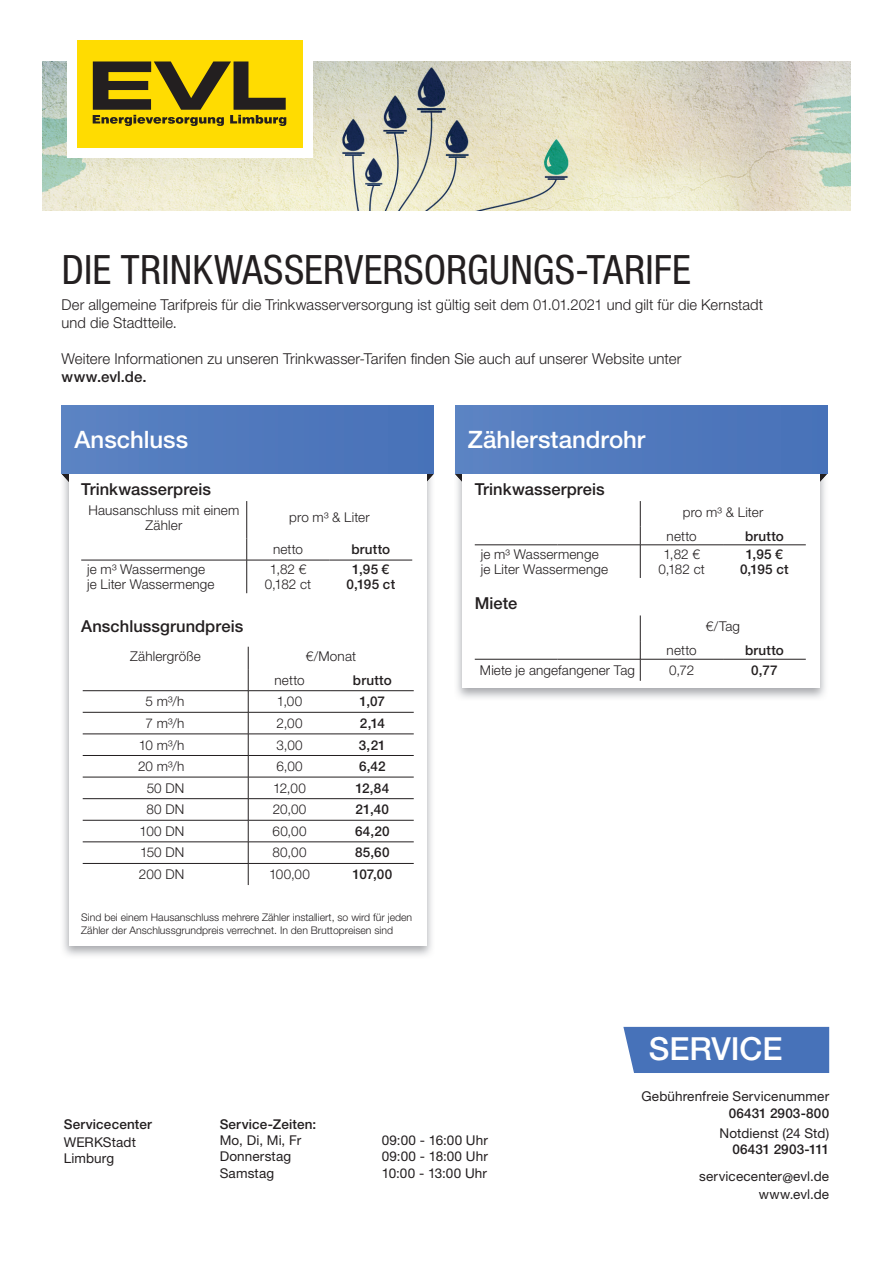
<style>
.page{position:relative;width:893px;height:1263px;background:#fff}
.page>*{position:absolute;margin:0;border:0;box-sizing:border-box;transform-origin:0 0}
.t1{font:condensed 40.5px "Helvetica Neue LT Std";letter-spacing:.005em;color:#231f20}
.t2{font:500 31.8px "Helvetica Neue LT Std";letter-spacing:-.005em;color:#fff}
.t3{font:500 24px "Helvetica Neue LT Std";color:#fff}
.t4{font:500 16.5px "Helvetica Neue LT Std";letter-spacing:.005em;color:#231f20}
.t5{font:300 15px/18px "Helvetica Neue LT Std";letter-spacing:.005em;color:#231f20}
.t6{font:500 15px "Helvetica Neue LT Std";letter-spacing:.005em;color:#231f20}
.t7{font:300 13.5px/15px "Helvetica Neue LT Std";letter-spacing:.01em;color:#231f20}
.t8{font:13.5px/18px "Helvetica Neue LT Std";letter-spacing:.01em;color:#231f20;text-align:right}
.t9{font:500 13.5px/15px "Helvetica Neue LT Std";letter-spacing:.015em;color:#231f20;text-align:center}
.t10{font:300 10.5px/12.6px "Helvetica Neue LT Std";color:#231f20}
</style>
<div class="page">
<div style="left:623px;top:1027px;width:206px;height:46px;background:#4772b9"></div>
<img style="left:43px;top:62px;width:807px;height:148px">
<img style="left:457px;top:449px;width:371px;height:249px">
<img style="left:455px;top:474px;width:7px;height:11px">
<img style="left:820px;top:474px;width:7px;height:11px">
<div style="left:462px;top:453px;width:358px;height:235px;background:#fff"></div>
<div style="left:455px;top:405px;width:372px;height:69px;background:#5079bd"></div>
<hr style="left:475px;top:545px;width:82px;height:1px;background:#231f20">
<hr style="left:557px;top:545px;width:83px;height:1px;background:#231f20">
<hr style="left:640px;top:545px;width:83px;height:1px;background:#231f20">
<hr style="left:723px;top:545px;width:83px;height:1px;background:#231f20">
<svg style="left:640px;top:501px;width:1px;height:44px"></svg>
<hr style="left:640px;top:545px;width:1px;height:33px;background:#231f20">
<hr style="left:475px;top:659px;width:82px;height:1px;background:#231f20">
<hr style="left:557px;top:659px;width:83px;height:1px;background:#231f20">
<hr style="left:640px;top:659px;width:83px;height:1px;background:#231f20">
<hr style="left:723px;top:659px;width:83px;height:1px;background:#231f20">
<svg style="left:640px;top:615px;width:1px;height:66px"></svg>
<img style="left:61px;top:458px;width:371px;height:498px">
<img style="left:426px;top:474px;width:8px;height:11px">
<img style="left:62px;top:474px;width:7px;height:11px">
<div style="left:69px;top:462px;width:357px;height:483px;background:#fff"></div>
<hr style="left:81px;top:560px;width:166px;height:1px;background:#231f20">
<hr style="left:247px;top:560px;width:82px;height:1px;background:#231f20">
<hr style="left:329px;top:560px;width:83px;height:1px;background:#231f20">
<hr style="left:246px;top:501px;width:1px;height:37px;background:#231f20">
<svg style="left:246px;top:538px;width:1px;height:22px"></svg>
<hr style="left:246px;top:560px;width:1px;height:33px;background:#231f20">
<hr style="left:83px;top:690px;width:165px;height:1px;background:#231f20">
<hr style="left:248px;top:690px;width:83px;height:1px;background:#231f20">
<hr style="left:331px;top:690px;width:83px;height:1px;background:#231f20">
<hr style="left:83px;top:712px;width:165px;height:1px;background:#231f20">
<hr style="left:248px;top:712px;width:83px;height:1px;background:#231f20">
<hr style="left:331px;top:712px;width:83px;height:1px;background:#231f20">
<hr style="left:83px;top:734px;width:165px;height:1px;background:#231f20">
<hr style="left:248px;top:734px;width:83px;height:1px;background:#231f20">
<hr style="left:331px;top:734px;width:83px;height:1px;background:#231f20">
<hr style="left:83px;top:755px;width:165px;height:1px;background:#231f20">
<hr style="left:248px;top:755px;width:83px;height:1px;background:#231f20">
<hr style="left:331px;top:755px;width:83px;height:1px;background:#231f20">
<hr style="left:83px;top:777px;width:165px;height:1px;background:#231f20">
<hr style="left:248px;top:777px;width:83px;height:1px;background:#231f20">
<hr style="left:331px;top:777px;width:83px;height:1px;background:#231f20">
<hr style="left:83px;top:798px;width:165px;height:1px;background:#231f20">
<hr style="left:248px;top:798px;width:83px;height:1px;background:#231f20">
<hr style="left:331px;top:798px;width:83px;height:1px;background:#231f20">
<hr style="left:83px;top:820px;width:165px;height:1px;background:#231f20">
<hr style="left:248px;top:820px;width:83px;height:1px;background:#231f20">
<hr style="left:331px;top:820px;width:83px;height:1px;background:#231f20">
<hr style="left:83px;top:841px;width:165px;height:1px;background:#231f20">
<hr style="left:248px;top:841px;width:83px;height:1px;background:#231f20">
<hr style="left:331px;top:841px;width:83px;height:1px;background:#231f20">
<hr style="left:83px;top:863px;width:165px;height:1px;background:#231f20">
<hr style="left:248px;top:863px;width:83px;height:1px;background:#231f20">
<hr style="left:331px;top:863px;width:83px;height:1px;background:#231f20">
<svg style="left:248px;top:647px;width:1px;height:238px"></svg>
<div style="left:62px;top:405px;width:372px;height:69px;background:#5179bd"></div>
<div style="left:67px;top:29px;width:245px;height:129px;background:#fff"></div>
<div style="left:77px;top:40px;width:225px;height:108px;background:#ffdc01"></div>
<svg style="left:93px;top:61px;width:193px;height:65px"></svg>
<h1 class="t1" style="left:62px;top:246px;width:631px">DIE TRINKWASSERVERSORGUNGS-TARIFE</h1>
<p class="t5" style="left:62px;top:295px;width:703px">Der allgemeine Tarifpreis für die Trinkwasserversorgung ist gültig seit dem 01.01.2021 und gilt für die Kernstadt und die Stadtteile.</p>
<p class="t5" style="left:62px;top:349px;width:621px">Weitere Informationen zu unseren Trinkwasser-Tarifen nden Sie auch auf unserer Website unter</p>
<p class="t6" style="left:62px;top:367px;width:87px">www.evl.de.</p>
<h3 class="t3" style="left:74px;top:425px;width:115px">Anschluss</h3>
<p class="t4" style="left:81px;top:479px;width:131px">Trinkwasserpreis</p>
<p class="t7" style="left:88px;top:502px;width:152px;text-align:center">Hausanschluss mit einem<br>Zähler</p>
<p class="t7" style="left:289px;top:510px;width:82px">pro m³ &amp; Liter</p>
<p class="t7" style="left:273px;top:541px;width:32px">netto</p>
<p class="t9" style="left:351px;top:542px;width:40px">brutto</p>
<p class="t7" style="left:87px;top:561px;width:129px">je m³ Wassermenge je Liter Wassermenge</p>
<p class="t7" style="left:265px;top:561px;width:48px;text-align:center">1,82 €<br>0,182 ct</p>
<p class="t9" style="left:347px;top:561px;width:50px">1,95 €<br>0,195 ct</p>
<p class="t4" style="left:81px;top:616px;width:164px">Anschlussgrundpreis</p>
<p class="t7" style="left:130px;top:648px;width:72px">Zählergröße</p>
<p class="t7" style="left:306px;top:648px;width:52px">€/Monat</p>
<p class="t7" style="left:275px;top:672px;width:32px">netto</p>
<p class="t9" style="left:353px;top:672px;width:40px">brutto</p>
<p class="t7" style="left:146px;top:694px;width:40px">5 m³/h</p>
<p class="t7" style="left:277px;top:694px;width:27px">1,00</p>
<p class="t9" style="left:360px;top:694px;width:27px">1,07</p>
<p class="t7" style="left:146px;top:715px;width:40px">7 m³/h</p>
<p class="t7" style="left:277px;top:715px;width:27px">2,00</p>
<p class="t9" style="left:360px;top:715px;width:26px">2,14</p>
<p class="t7" style="left:139px;top:737px;width:47px">10 m³/h</p>
<p class="t7" style="left:276px;top:737px;width:28px">3,00</p>
<p class="t9" style="left:359px;top:737px;width:28px">3,21</p>
<p class="t7" style="left:138px;top:758px;width:48px">20 m³/h</p>
<p class="t7" style="left:276px;top:758px;width:28px">6,00</p>
<p class="t9" style="left:359px;top:759px;width:28px">6,42</p>
<p class="t7" style="left:147px;top:780px;width:39px">50 DN</p>
<p class="t7" style="left:273px;top:780px;width:34px">12,00</p>
<p class="t9" style="left:355px;top:780px;width:35px">12,84</p>
<p class="t7" style="left:147px;top:802px;width:39px">80 DN</p>
<p class="t7" style="left:273px;top:802px;width:35px">20,00</p>
<p class="t9" style="left:356px;top:802px;width:35px">21,40</p>
<p class="t7" style="left:140px;top:823px;width:46px">100 DN</p>
<p class="t7" style="left:273px;top:823px;width:35px">60,00</p>
<p class="t9" style="left:355px;top:823px;width:36px">64,20</p>
<p class="t7" style="left:140px;top:845px;width:46px">150 DN</p>
<p class="t7" style="left:273px;top:845px;width:35px">80,00</p>
<p class="t9" style="left:355px;top:845px;width:36px">85,60</p>
<p class="t7" style="left:139px;top:866px;width:47px">200 DN</p>
<p class="t7" style="left:269px;top:866px;width:42px">100,00</p>
<p class="t9" style="left:352px;top:866px;width:41px">107,00</p>
<p class="t10" style="left:81px;top:911px;width:333px">Sind bei einem Hausanschluss mehrere Zähler installiert, so wird für jeden<br>Zähler der Anschlussgrundpreis verrechnet. In den Bruttopreisen sind</p>
<h3 class="t3" style="left:468px;top:425px;width:179px">Zählerstandrohr</h3>
<p class="t4" style="left:475px;top:479px;width:131px">Trinkwasserpreis</p>
<p class="t7" style="left:667px;top:499px;width:98px;line-height:24px;text-indent:16px">pro m³ &amp; Liter netto</p>
<p class="t9" style="left:745px;top:528px;width:40px">brutto</p>
<p class="t7" style="left:481px;top:546px;width:129px">je m³ Wassermenge je Liter Wassermenge</p>
<p class="t7" style="left:658px;top:546px;width:48px;text-align:center">1,82 €<br>0,182 ct</p>
<p class="t9" style="left:740px;top:546px;width:50px">1,95 €<br>0,195 ct</p>
<p class="t4" style="left:475px;top:594px;width:44px">Miete</p>
<p class="t7" style="left:706px;top:618px;width:36px">€/Tag</p>
<p class="t7" style="left:667px;top:642px;width:32px">netto</p>
<p class="t9" style="left:745px;top:642px;width:40px">brutto</p>
<p class="t7" style="left:480px;top:662px;width:157px">Miete je angefangener Tag</p>
<p class="t7" style="left:669px;top:662px;width:27px">0,72</p>
<p class="t9" style="left:751px;top:662px;width:28px">0,77</p>
<p class="t9" style="left:64px;top:1116px;width:90px">Servicecenter</p>
<p class="t9" style="left:220px;top:1116px;width:98px">Service-Zeiten:</p>
<p class="t8" style="left:220px;top:1131px;width:83px">Mo, Di, Mi, Fr</p>
<p class="t8" style="left:382px;top:1131px;width:108px">09:00 - 16:00 Uhr</p>
<p class="t8" style="left:220px;top:1147px;width:73px">Donnerstag</p>
<p class="t8" style="left:382px;top:1147px;width:108px">09:00 - 18:00 Uhr</p>
<p class="t8" style="left:220px;top:1163px;width:56px">Samstag</p>
<p class="t8" style="left:382px;top:1163px;width:107px">10:00 - 13:00 Uhr</p>
<p class="t8" style="left:64px;top:1134px;width:74px;line-height:16.2px;text-align:left">WERKStadt<br>Limburg</p>
<h2 class="t2" style="left:649px;top:1030px;width:135px">SERVICE</h2>
<p class="t8" style="left:641px;top:1087px;width:189px">Gebührenfreie Servicenummer</p>
<p class="t9" style="left:729px;top:1105px;width:102px">06431 2903-800</p>
<p class="t8" style="left:720px;top:1124px;width:111px">Notdienst (24 Std)</p>
<p class="t9" style="left:732px;top:1142px;width:98px">06431 2903-111</p>
<p class="t8" style="left:699px;top:1167px;width:131px">servicecenter@evl.de www.evl.de</p>
</div>
